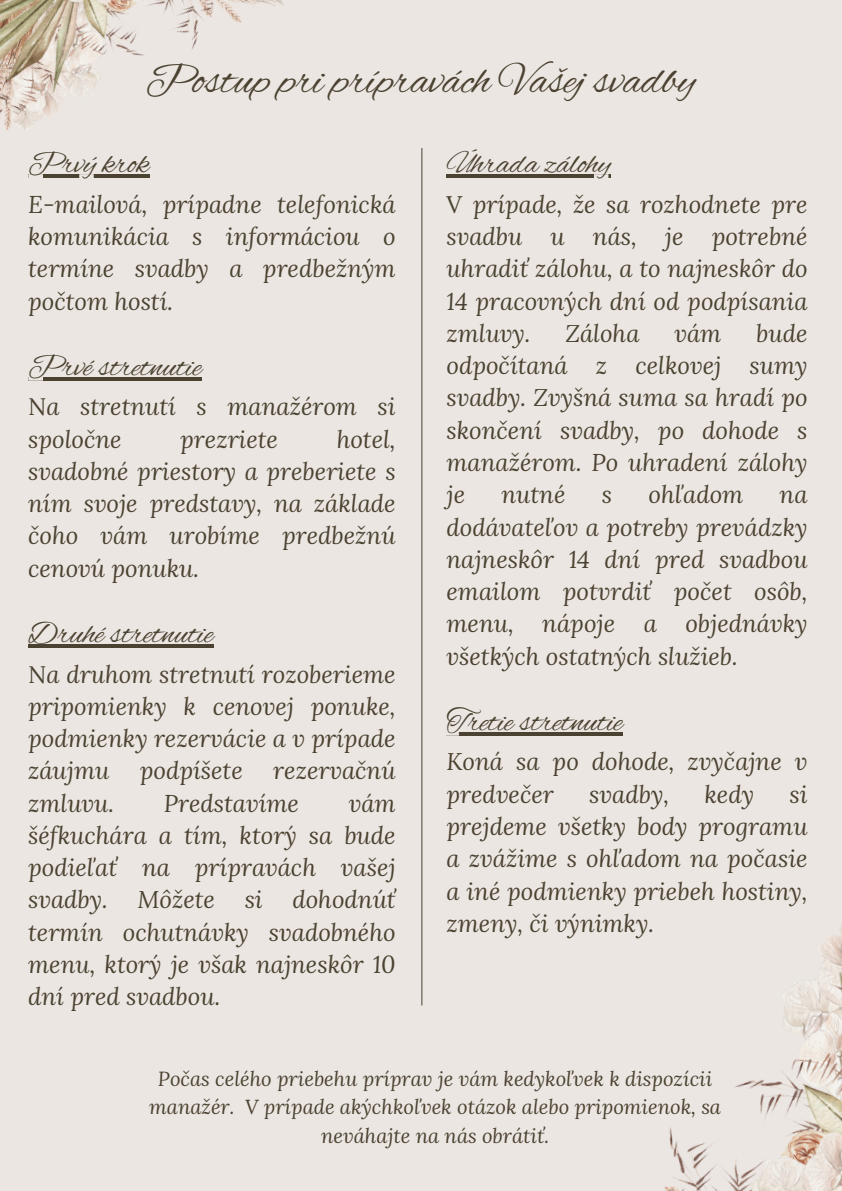
<style>
.page{position:relative;width:842px;height:1191px;background:#fff}
.page>*{position:absolute;margin:0;border:0;box-sizing:border-box;transform-origin:0 0}
.t1{font:44.6px "Alex Brush";color:#4c4231}
.t2{font:32px "Alex Brush";color:#4c4231}
.t3{font:italic 24px/32.2px "Lora";color:#4c4231;text-align:justify}
.t4{font:italic 20.2px/28.5px "Lora";color:#4c4231;text-align:center}
.s1{font-style:normal}
</style>
<div class="page">
<div style="left:0;top:0;width:842px;height:1190px;background:#ebe6e2"></div>
<img style="left:0;top:0;width:284px;height:178px">
<hr style="left:446px;top:174px;width:165px;height:3px;background:#4c4231">
<hr style="left:446px;top:732px;width:177px;height:3px;background:#4c4231">
<img style="left:664px;top:924px;width:178px;height:266px">
<hr style="left:28px;top:174px;width:121px;height:3px;background:#4c4231">
<hr style="left:28px;top:377px;width:174px;height:3px;background:#4c4231">
<hr style="left:28px;top:644px;width:185px;height:3px;background:#4c4231">
<hr style="left:421px;top:148px;width:1px;height:857px;background:#4c4231">
<h1 class="t1" style="left:146px;top:55px;width:551px">Postup pri prípravách Vašej svadby</h1>
<h2 class="t2" style="left:28px;top:146px;width:123px">Prvý krok</h2>
<h2 class="t3" style="left:28px;top:187px;width:369px">E-mailová, prípadne telefonická komunikácia s informáciou o termíne svadby a predbežným počtom hostí.</h2>
<h2 class="t2" style="left:28px;top:348px;width:175px">Prvé stretnutie</h2>
<h2 class="t3" style="left:28px;top:390px;width:369px"><span class="s1">N</span>a stretnutí s manažérom si spoločne</h2>
<h2 class="t3" style="left:28px;top:422px;width:369px;text-indent:309px">hotel, svadobné priestory a preberiete s ním svoje predstavy, na základe čoho vám urobíme predbežnú cenovú ponuku.</h2>
<h2 class="t2" style="left:28px;top:615px;width:187px">Druhé stretnutie</h2>
<h2 class="t3" style="left:28px;top:657px;width:369px"><span class="s1">N</span>a druhom stretnutí rozoberieme pripomienky k cenovej ponuke, podmienky rezervácie a v prípade záujmu</h2>
<h2 class="t3" style="left:180px;top:422px;width:99px">prezriete</h2>
<h2 class="t3" style="left:140px;top:754px;width:105px">podpíšete</h2>
<h2 class="t3" style="left:273px;top:754px;width:124px">rezervačnú</h2>
<h2 class="t3" style="left:28px;top:786px;width:369px;text-indent:321px">vám šéfkuchára a tím, ktorý sa bude podieľať na prípravách vašej svadby. Môžete si dohodnúť termín ochutnávky svadobného menu, ktorý je však najneskôr 10 dní pred svadbou.</h2>
<h2 class="t3" style="left:28px;top:786px;width:87px">zmluvu.</h2>
<h2 class="t3" style="left:164px;top:786px;width:137px">Predstavíme</h2>
<p class="t2" style="left:446px;top:146px;width:166px">Úhrada zálohy</p>
<p class="t3" style="left:446px;top:187px;width:363px"><span class="s1">V</span> prípade, že sa rozhodnete pre svadbu u nás, je potrebné uhradiť zálohu, a to najneskôr do 14 pracovných dní od podpísania zmluvy.</p>
<p class="t3" style="left:565px;top:316px;width:76px">Záloha</p>
<p class="t3" style="left:674px;top:316px;width:48px">vám</p>
<p class="t3" style="left:446px;top:316px;width:363px;text-indent:310px">bude odpočítaná z celkovej sumy svadby. Zvyšná suma sa hradí po skončení svadby, po dohode s manažérom. Po uhradení zálohy je</p>
<p class="t3" style="left:501px;top:478px;width:66px">nutné</p>
<p class="t3" style="left:602px;top:478px;width:12px">s</p>
<p class="t3" style="left:649px;top:478px;width:96px">ohľadom</p>
<p class="t3" style="left:446px;top:478px;width:363px;text-indent:333px">na dodávateľov a potreby prevádzky najneskôr 14 dní pred svadbou emailom potvrdiť počet osôb, menu, nápoje a objednávky všetkých ostatných služieb.</p>
<h2 class="t2" style="left:446px;top:703px;width:178px">Tretie stretnutie</h2>
<h2 class="t3" style="left:446px;top:745px;width:363px">Koná sa po dohode, zvyčajne v predvečer</h2>
<h2 class="t3" style="left:589px;top:777px;width:81px">svadby,</h2>
<h2 class="t3" style="left:704px;top:777px;width:51px">kedy</h2>
<h2 class="t3" style="left:446px;top:777px;width:363px;text-indent:343px">si prejdeme všetky body programu a zvážime s ohľadom na počasie a iné podmienky priebeh hostiny, zmeny, či výnimky.</h2>
<h2 class="t4" style="left:149px;top:1063px;width:573px">Počas celého priebehu príprav je vám kedykoľvek k dispozícii manažér. V prípade akýchkoľvek otázok alebo pripomienok, sa neváhajte na nás obrátiť.</h2>
</div>
